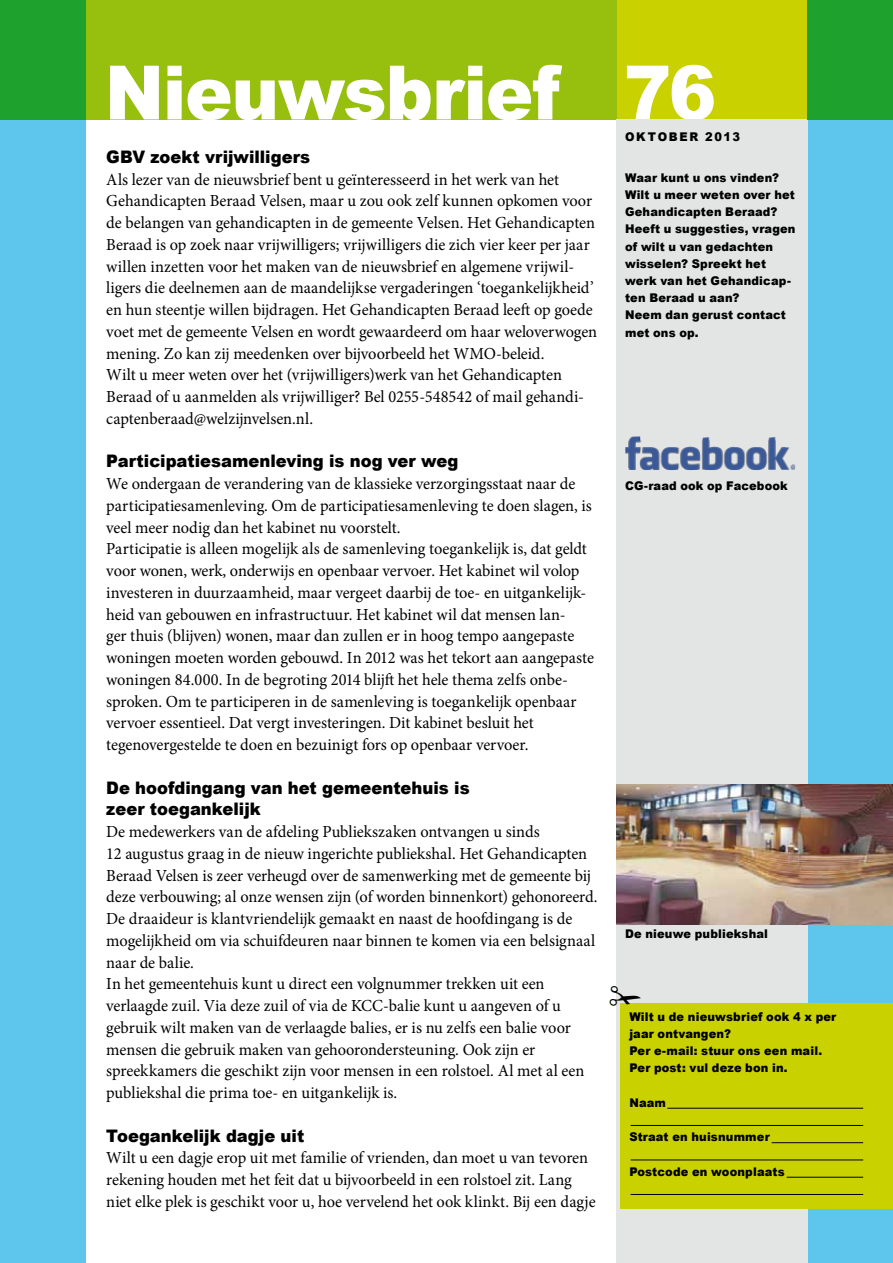
<style>
.page{position:relative;width:893px;height:1263px;background:#fff}
.page>*{position:absolute;margin:0;border:0;box-sizing:border-box;transform-origin:0 0}
.t1{font:900 75px "Arial";letter-spacing:-.015em;color:#fff;scale:.95 1}
.t2{font:900 17.25px/21.8px "Arial";color:#000;scale:.95 1}
.t3{font:16.8px/21.8px "Minion Pro";letter-spacing:-.005em;color:#000}
.t4{font:900 12px/17.2px "Arial";letter-spacing:.015em;color:#000;scale:.95 1}
.t5{font:900 12px "Arial";letter-spacing:.15em;color:#000;scale:.95 1}
</style>
<div class="page">
<div style="left:617px;top:0;width:191px;height:119px;background:#c9d200"></div>
<div style="left:85px;top:0;width:532px;height:119px;background:#97bf0d"></div>
<div style="left:808px;top:119px;width:85px;height:1144px;background:#5ec5ed"></div>
<div style="left:617px;top:119px;width:191px;height:1144px;background:#e3e4e4"></div>
<div style="left:621px;top:1003px;width:272px;height:206px;background:#c9d200"></div>
<div style="left:0;top:119px;width:85px;height:1144px;background:#5ec5ed"></div>
<div style="left:0;top:0;width:85px;height:119px;background:#1fa12e"></div>
<div style="left:808px;top:0;width:85px;height:119px;background:#1fa12e"></div>
<hr style="left:631px;top:1194px;width:232px;height:1px;background:#000">
<hr style="left:667px;top:1108px;width:196px;height:1px;background:#000">
<hr style="left:631px;top:1125px;width:232px;height:1px;background:#000">
<hr style="left:772px;top:1142px;width:91px;height:1px;background:#000">
<hr style="left:631px;top:1160px;width:232px;height:1px;background:#000">
<hr style="left:787px;top:1177px;width:76px;height:1px;background:#000">
<img style="left:617px;top:784px;width:276px;height:140px">
<img style="left:616px;top:413px;width:180px;height:79px">
<svg style="left:616px;top:985px;width:5px;height:20px"></svg>
<h1 class="t1" style="left:105px;top:38px;width:645px">Nieuwsbrief 76</h1>
<p class="t2" style="left:106px;top:145px;width:216px">GBV zoekt vrijwilligers</p>
<p class="t3" style="left:106px;top:168px;width:492px">Als lezer van de nieuwsbrief bent u geïnteresseerd in het werk van het Gehandicapten Beraad Velsen, maar u zou ook zelf kunnen opkomen voor de belangen van gehandicapten in de gemeente Velsen. Het Gehandicapten Beraad is op zoek naar vrijwilligers; vrijwilligers die zich vier keer per jaar willen inzetten voor het maken van de nieuwsbrief en algemene vrijwil&shy;ligers die deelnemen aan de maandelijkse vergaderingen ‘toegankelijkheid’ en hun steentje willen bijdragen. Het Gehandicapten Beraad leeft op goede voet met de gemeente Velsen en wordt gewaardeerd om haar weloverwogen mening. Zo kan zij meedenken over bijvoorbeeld het WMO-beleid.<br>Wilt u meer weten over het (vrijwilligers)werk van het Gehandicapten Beraad of u aanmelden als vrijwilliger? Bel 0255-548542 of mail gehandi&shy;captenberaad@welzijnvelsen.nl.</p>
<p class="t2" style="left:106px;top:450px;width:372px">Participatiesamenleving is nog ver weg</p>
<p class="t3" style="left:106px;top:473px;width:489px">We ondergaan de verandering van de klassieke verzorgingsstaat naar de participatiesamenleving. Om de participatiesamenleving te doen slagen, is veel meer nodig dan het kabinet nu voorstelt.<br>Participatie is alleen mogelijk als de samenleving toegankelijk is, dat geldt voor wonen, werk, onderwijs en openbaar vervoer. Het kabinet wil volop investeren in duurzaamheid, maar vergeet daarbij de toe- en uitgankelijk&shy;heid van gebouwen en infrastructuur. Het kabinet wil dat mensen lan-<br>ger thuis (blijven) wonen, maar dan zullen er in hoog tempo aangepaste woningen moeten worden gebouwd. In 2012 was het tekort aan aangepaste woningen 84.000. In de begroting 2014 blijft het hele thema zelfs onbe&shy;sproken. Om te participeren in de samenleving is toegankelijk openbaar vervoer essentieel. Dat vergt investeringen. Dit kabinet besluit het tegenovergestelde te doen en bezuinigt fors op openbaar vervoer.</p>
<p class="t2" style="left:106px;top:776px;width:384px">De hoofdingang van het gemeentehuis is zeer toegankelijk</p>
<p class="t3" style="left:106px;top:821px;width:493px">De medewerkers van de afdeling Publiekszaken ontvangen u sinds<br>12 augustus graag in de nieuw ingerichte publiekshal. Het Gehandicapten Beraad Velsen is zeer verheugd over de samenwerking met de gemeente bij deze verbouwing; al onze wensen zijn (of worden binnenkort) gehonoreerd.<br>De draaideur is klantvriendelijk gemaakt en naast de hoofdingang is de mogelijkheid om via schuifdeuren naar binnen te komen via een belsignaal naar de balie.<br>In het gemeentehuis kunt u direct een volgnummer trekken uit een verlaagde zuil. Via deze zuil of via de KCC-balie kunt u aangeven of u gebruik wilt maken van de verlaagde balies, er is nu zelfs een balie voor mensen die gebruik maken van gehoorondersteuning. Ook zijn er spreekkamers die geschikt zijn voor mensen in een rolstoel. Al met al een publiekshal die prima toe- en uitgankelijk is.</p>
<p class="t2" style="left:106px;top:1124px;width:210px">Toegankelijk dagje uit</p>
<p class="t3" style="left:106px;top:1147px;width:491px">Wilt u een dagje erop uit met familie of vrienden, dan moet u van tevoren rekening houden met het feit dat u bijvoorbeeld in een rolstoel zit. Lang niet elke plek is geschikt voor u, hoe vervelend het ook klinkt. Bij een dagje</p>
<p class="t5" style="left:625px;top:128px;width:122px">OKTOBER 2013</p>
<p class="t4" style="left:625px;top:168px;width:181px">Waar kunt u ons vinden?<br>Wilt u meer weten over het<br>Gehandicapten Beraad?<br>Heeft u suggesties, vragen of wilt u van gedachten wisselen? Spreekt het werk van het Gehandicap&shy;ten Beraad u aan?<br>Neem dan gerust contact met ons op.</p>
<p class="t4" style="left:625px;top:476px;width:173px">CG-raad ook op Facebook</p>
<p class="t4" style="left:625px;top:925px;width:152px">De nieuwe publiekshal</p>
<p class="t4" style="left:629px;top:1007px;width:219px">Wilt u de nieuwsbrief ook 4 x per jaar ontvangen?<br>Per e-mail: stuur ons een mail.<br>Per post: vul deze bon in.</p>
<p class="t4" style="left:629px;top:1094px;width:40px">Naam</p>
<p class="t4" style="left:629px;top:1128px;width:149px">Straat en huisnummer</p>
<p class="t4" style="left:629px;top:1163px;width:165px">Postcode en woonplaats</p>
</div>
